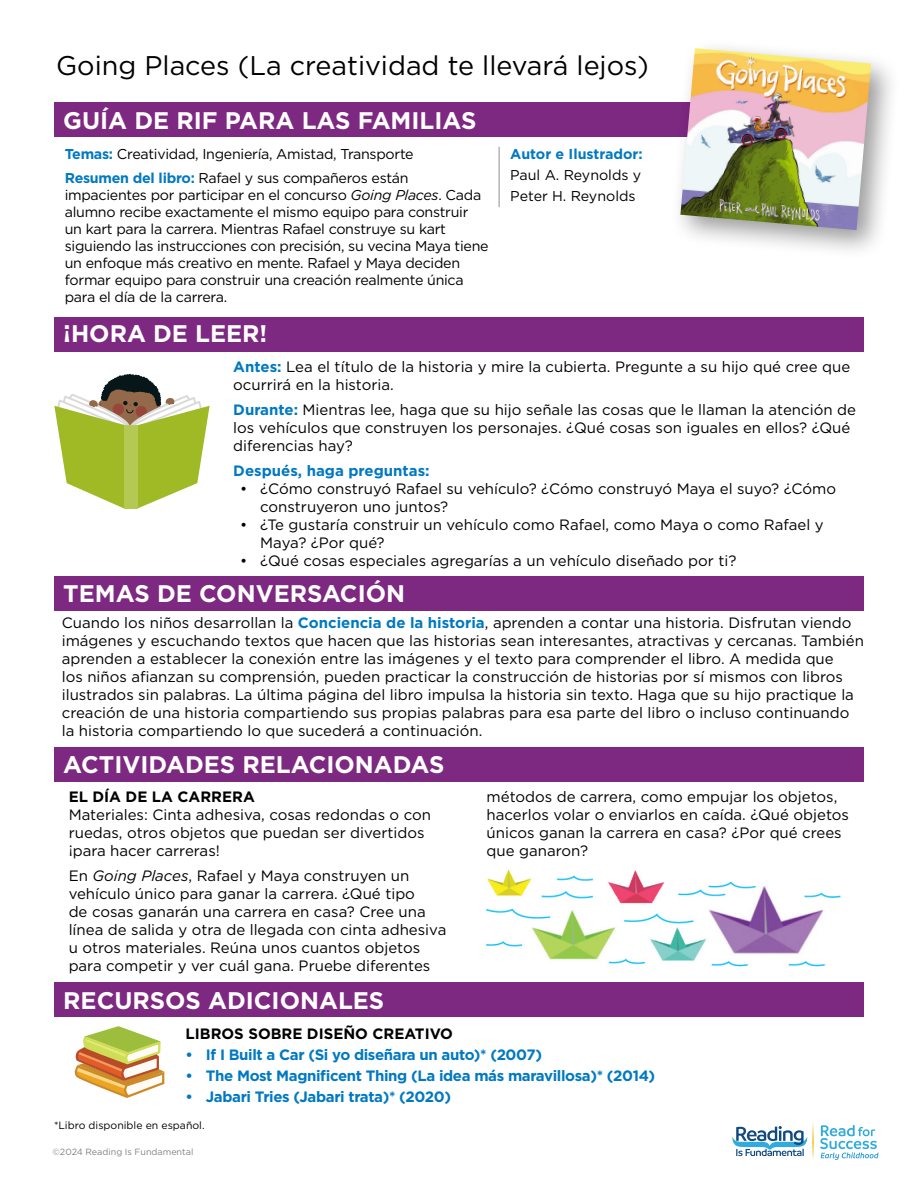
<style>
.page{position:relative;width:918px;height:1188px;background:#fff}
.page>*{position:absolute;margin:0;border:0;box-sizing:border-box;transform-origin:0 0}
.t1{font:27px "Gotham";color:#000}
.t2{font:700 24px "Gotham";color:#fff}
.t3{font:15px/18px "Gotham";color:#000}
.t4{font:700 15px "Gotham";letter-spacing:-.025em;color:#0079c2}
.t5{font:700 15px "Gotham";color:#000}
.t6{font:700 15px "Gotham";color:#0079c2}
.t7{font:14.25px/17.1px "Gotham";letter-spacing:-.02em;color:#000}
.t8{font:14.25px "Gotham";color:#000}
.t9{font:700 14.25px "Gotham";color:#0079c2}
.t10{font:10.5px "Gotham";color:#000}
.t11{font:9px "Gotham";color:#808285}
.s1{font-weight:700;color:#0079c2}
.s2{font-style:italic}
</style>
<div class="page">
<div style="left:54px;top:102px;width:680px;height:35px;background:#7d2881"></div>
<div style="left:54px;top:317px;width:810px;height:34px;background:#7d2881"></div>
<div style="left:54px;top:747px;width:810px;height:35px;background:#7d2881"></div>
<div style="left:54px;top:576px;width:810px;height:35px;background:#7d2881"></div>
<div style="left:54px;top:982px;width:810px;height:35px;background:#7d2881"></div>
<svg style="left:74px;top:1026px;width:91px;height:72px"></svg>
<svg style="left:54px;top:374px;width:156px;height:135px"></svg>
<div style="left:670px;top:38px;width:231px;height:222px;background:#000;opacity:.4"></div>
<img style="left:680px;top:48px;width:191px;height:182px">
<img style="left:486px;top:869px;width:355px;height:98px">
<img style="left:813px;top:1123px;width:1px;height:37px">
<svg style="left:732px;top:1126px;width:75px;height:30px"></svg>
<svg style="left:820px;top:1125px;width:59px;height:35px"></svg>
<hr style="left:498px;top:147px;width:2px;height:60px;background:#000">
<p class="t1" style="left:56px;top:49px;width:594px">Going Places (La creatividad te llevará lejos)</p>
<p class="t2" style="left:63px;top:104px;width:415px">GUÍA DE RIF PARA LAS FAMILIAS</p>
<p class="t7" style="left:65px;top:145px;width:350px"><span class="s1">Temas:</span> Creatividad, Ingeniería, Amistad, Transporte</p>
<p class="t7" style="left:65px;top:169px;width:425px"><span class="s1">Resumen del libro:</span> Rafael y sus compañeros están impacientes por participar en el concurso <span class="s2">Going Places</span>. Cada alumno recibe exactamente el mismo equipo para construir un kart para la carrera. Mientras Rafael construye su kart siguiendo las instrucciones con precisión, su vecina Maya tiene un enfoque más creativo en mente. Rafael y Maya deciden formar equipo para construir una creación realmente única para el día de la carrera.</p>
<p class="t2" style="left:63px;top:317px;width:206px">¡HORA DE LEER!</p>
<p class="t9" style="left:510px;top:144px;width:134px">Autor e Ilustrador:</p>
<p class="t8" style="left:510px;top:166px;width:133px">Paul A. Reynolds y</p>
<p class="t8" style="left:510px;top:187px;width:127px">Peter H. Reynolds</p>
<p class="t3" style="left:233px;top:358px;width:619px"><span class="s1">Antes:</span> Lea el título de la historia y mire la cubierta. Pregunte a su hijo qué cree que ocurrirá en la historia.</p>
<p class="t3" style="left:233px;top:400px;width:624px"><span class="s1">Durante:</span> Mientras lee, haga que su hijo señale las cosas que le llaman la atención de los vehículos que construyen los personajes. ¿Qué cosas son iguales en ellos? ¿Qué diferencias hay?</p>
<p class="t6" style="left:233px;top:460px;width:198px">Después, haga preguntas:</p>
<p class="t3" style="left:260px;top:479px;width:577px;text-indent:-20px">• ¿Cómo construyó Rafael su vehículo? ¿Cómo construyó Maya el suyo? ¿Cómo construyeron uno juntos?</p>
<p class="t3" style="left:260px;top:515px;width:565px;text-indent:-20px">• ¿Te gustaría construir un vehículo como Rafael, como Maya o como Rafael y<br>Maya? ¿Por qué?</p>
<p class="t3" style="left:240px;top:551px;width:498px">• ¿Qué cosas especiales agregarías a un vehículo diseñado por ti?</p>
<p class="t2" style="left:63px;top:578px;width:343px">TEMAS DE CONVERSACIÓN</p>
<p class="t3" style="left:62px;top:613px;width:804px">Cuando los niños desarrollan la <span class="s1">Conciencia de la historia</span>, aprenden a contar una historia. Disfrutan viendo imágenes y escuchando textos que hacen que las historias sean interesantes, atractivas y cercanas. También aprenden a establecer la conexión entre las imágenes y el texto para comprender el libro. A medida que<br>los niños afianzan su comprensión, pueden practicar la construcción de historias por sí mismos con libros ilustrados sin palabras. La última página del libro impulsa la historia sin texto. Haga que su hijo practique la creación de una historia compartiendo sus propias palabras para esa parte del libro o incluso continuando la historia compartiendo lo que sucederá a continuación.</p>
<p class="t2" style="left:63px;top:749px;width:383px">ACTIVIDADES RELACIONADAS</p>
<p class="t5" style="left:69px;top:787px;width:188px">EL DÍA DE LA CARRERA</p>
<p class="t3" style="left:69px;top:806px;width:364px">Materiales: Cinta adhesiva, cosas redondas o con ruedas, otros objetos que puedan ser divertidos ¡para hacer carreras!</p>
<p class="t3" style="left:69px;top:866px;width:379px">En <span class="s2">Going Places</span>, Rafael y Maya construyen un vehículo único para ganar la carrera. ¿Qué tipo<br>de cosas ganarán una carrera en casa? Cree una línea de salida y otra de llegada con cinta adhesiva u otros materiales. Reúna unos cuantos objetos para competir y ver cuál gana. Pruebe diferentes</p>
<p class="t2" style="left:63px;top:984px;width:323px">RECURSOS ADICIONALES</p>
<p class="t3" style="left:487px;top:788px;width:364px">métodos de carrera, como empujar los objetos, hacerlos volar o enviarlos en caída. ¿Qué objetos únicos ganan la carrera en casa? ¿Por qué crees que ganaron?</p>
<p class="t5" style="left:186px;top:1024px;width:269px">LIBROS SOBRE DISEÑO CREATIVO</p>
<p class="t4" style="left:186px;top:1045px;width:358px">• If I Built a Car (Si yo diseñara un auto)* (2007)</p>
<p class="t4" style="left:186px;top:1066px;width:471px">• The Most Magnificent Thing (La idea más maravillosa)* (2014)</p>
<p class="t4" style="left:186px;top:1087px;width:267px">• Jabari Tries (Jabari trata)* (2020)</p>
<p class="t10" style="left:54px;top:1119px;width:152px">*Libro disponible en español.</p>
<p class="t11" style="left:52px;top:1146px;width:142px">©2024 Reading Is Fundamental</p>
</div>
